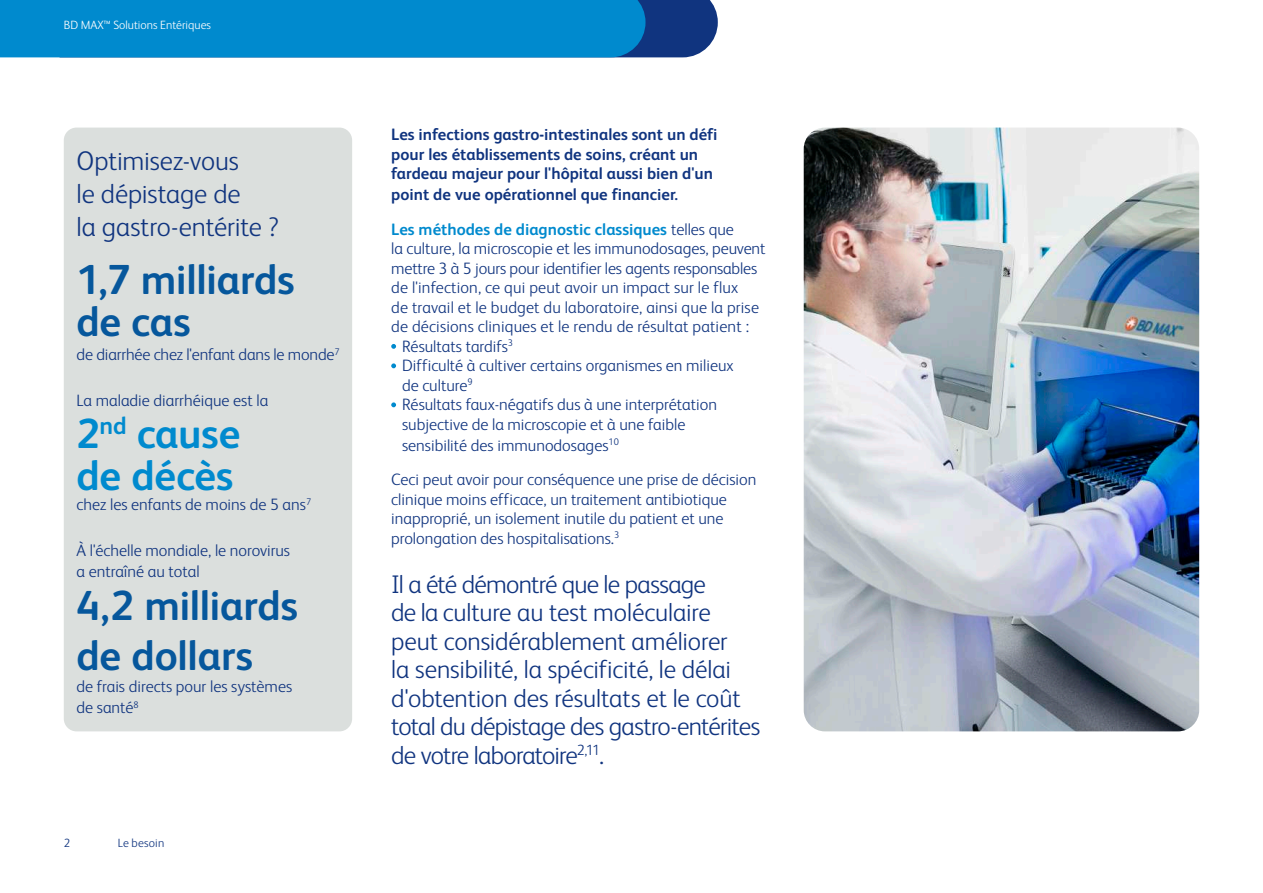
<style>
.page{position:relative;width:1263px;height:893px;background:#fff}
.page>*{position:absolute;margin:0;border:0;box-sizing:border-box;transform-origin:0 0}
.t1{font:700 42px/50.4px "FS Albert Pro";letter-spacing:-.01em;color:#06579c}
.t2{font:700 42px/42px "FS Albert Pro";letter-spacing:-.005em;color:#008ace}
.t3{font:300 27px/33px "FS Albert Pro";letter-spacing:-.005em;color:#10347f}
.t4{font:300 25.5px/28.5px "FS Albert Pro";letter-spacing:-.01em;color:#10347f}
.t5{font:300 16.5px/19.5px "FS Albert Pro";color:#10347f}
.t6{font:700 16.5px/19.5px "FS Albert Pro";color:#10347f}
.t7{font:300 12px "FS Albert Pro";color:#fff}
.t8{font:300 12px "FS Albert Pro";letter-spacing:.015em;color:#10347f}
.s1{color:#008ace}
.s2{font-weight:300}
</style>
<div class="page">
<div style="left:64px;top:128px;width:288px;height:603px;background:#dbdfdd;border-radius:13px"></div>
<svg style="left:391px;top:344px;width:5px;height:5px"></svg>
<svg style="left:391px;top:363px;width:5px;height:5px"></svg>
<svg style="left:391px;top:402px;width:5px;height:5px"></svg>
<img style="left:804px;top:128px;width:395px;height:603px">
<svg style="left:0;top:0;width:718px;height:57px;background:#0382c6"></svg>
<p class="t7" style="left:64px;top:17px;width:149px">BD MAX™ Solutions Entériques</p>
<h2 class="t3" style="left:77px;top:142px;width:204px">Optimisez-vous<br>le dépistage de<br>la gastro-entérite ?</h2>
<h1 class="t1" style="left:77px;top:256px;width:220px;line-height:42px">1,7 milliards de cas</h1>
<p class="t5" style="left:77px;top:344px;width:265px">de diarrhée chez l'enfant dans le monde<sup>7</sup></p>
<p class="t5" style="left:77px;top:390px;width:193px">La maladie diarrhéique est la</p>
<h1 class="t2" style="left:77px;top:410px;width:165px">2<sup>nd</sup> cause de décès</h1>
<p class="t5" style="left:77px;top:494px;width:236px">chez les enfants de moins de 5 ans<sup>7</sup></p>
<p class="t5" style="left:77px;top:539px;width:215px;line-height:21px">À l'échelle mondiale, le norovirus a entraîné au total</p>
<h1 class="t1" style="left:77px;top:578px;width:223px">4,2 milliards de dollars</h1>
<p class="t5" style="left:77px;top:675px;width:217px;line-height:21px">de frais directs pour les systèmes de santé<sup>8</sup></p>
<p class="t8" style="left:64px;top:835px;width:8px">2</p>
<p class="t8" style="left:118px;top:835px;width:48px">Le besoin</p>
<p class="t6" style="left:391px;top:124px;width:328px">Les infections gastro-intestinales sont un défi pour les établissements de soins, créant un fardeau majeur pour l'hôpital aussi bien d'un</p>
<p class="t6" style="left:391px;top:177px;width:344px;line-height:34.5px">point de vue opérationnel que financier.<br><span class="s1">Les méthodes de diagnostic classiques</span> <span class="s2">telles que</span></p>
<p class="t5" style="left:391px;top:238px;width:376px">la culture, la microscopie et les immunodosages, peuvent</p>
<p class="t5" style="left:391px;top:257px;width:367px">mettre 3 à 5 jours pour identifier les agents responsables</p>
<p class="t5" style="left:391px;top:277px;width:349px">de l'infection, ce qui peut avoir un impact sur le flux</p>
<p class="t5" style="left:391px;top:296px;width:369px">de travail et le budget du laboratoire, ainsi que la prise</p>
<p class="t5" style="left:391px;top:316px;width:359px">de décisions cliniques et le rendu de résultat patient :</p>
<p class="t5" style="left:402px;top:335px;width:112px">Résultats tardifs<sup>3</sup></p>
<p class="t5" style="left:402px;top:355px;width:333px">Difficulté à cultiver certains organismes en milieux</p>
<p class="t5" style="left:402px;top:374px;width:72px">de culture<sup>9</sup></p>
<p class="t5" style="left:402px;top:394px;width:316px">Résultats faux-négatifs dus à une interprétation</p>
<p class="t5" style="left:402px;top:413px;width:285px">subjective de la microscopie et à une faible</p>
<p class="t5" style="left:391px;top:427px;width:367px;line-height:34.5px;text-indent:11px">sensibilité des immunodosages<sup>10<br></sup>Ceci peut avoir pour conséquence une prise de décision</p>
<p class="t5" style="left:391px;top:488px;width:337px">clinique moins efficace, un traitement antibiotique inapproprié, un isolement inutile du patient et une prolongation des hospitalisations.<sup>3</sup></p>
<p class="t4" style="left:391px;top:568px;width:371px">Il a été démontré que le passage<br>de la culture au test moléculaire peut considérablement améliorer<br>la sensibilité, la spécificité, le délai d'obtention des résultats et le coût total du dépistage des gastro-entérites de votre laboratoire<sup>2,11</sup>.</p>
</div>
